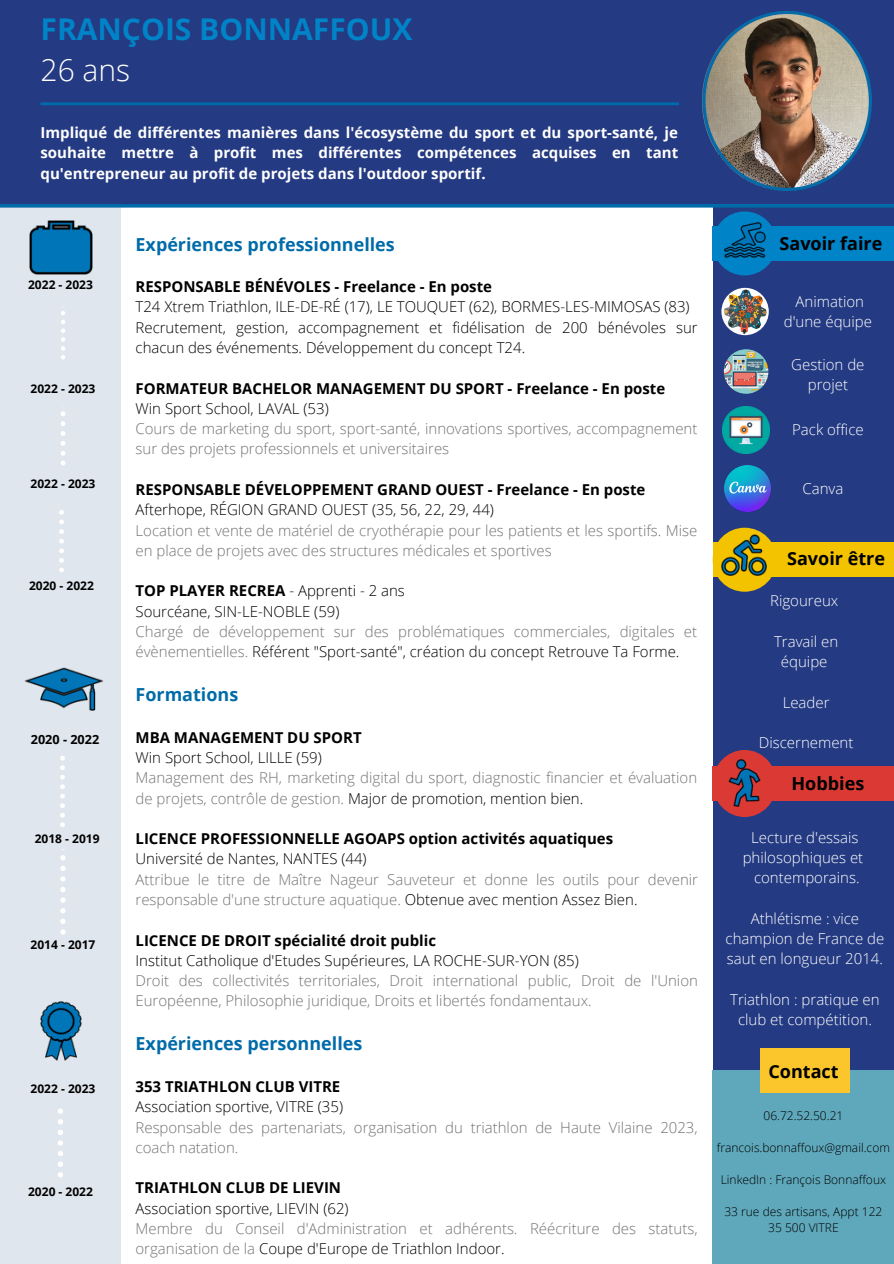
<style>
.page{position:relative;width:894px;height:1264px;background:#fff}
.page>*{position:absolute;margin:0;border:0;box-sizing:border-box;transform-origin:0 0}
.t1{font:700 30px "Open Sans";color:#0183c7}
.t2{font:300 30px "Open Sans";color:#fff}
.t3{font:700 18px "Open Sans";color:#006ba9}
.t4{font:700 18px "Open Sans";color:#000}
.t5{font:300 15px/20.2px "Open Sans";color:#737373}
.t6{font:300 15px/20.2px "Open Sans";color:#000}
.t7{font:700 15px "Open Sans";color:#000}
.t8{font:300 15px/20.2px "Open Sans";color:#fff;text-align:center}
.t9{font:700 15px/20.2px "Open Sans";color:#fff;text-align:justify}
.t10{font:700 12.6px "Open Sans";color:#000}
.t11{font:300 12px/16px "Open Sans";color:#000;text-align:center}
.t12{font:700 12px "Open Sans";color:#000}
.s1{font-weight:700}
.s2{color:#000}
</style>
<div class="page">
<div style="left:712px;top:0;width:181px;height:1263px;background:#243a82"></div>
<div style="left:0;top:0;width:893px;height:207px;background:#243a82"></div>
<svg style="left:41px;top:102px;width:637px;height:3px;background:#0465a4"></svg>
<div style="left:0;top:207px;width:120px;height:1056px;background:#dfe6ed"></div>
<svg style="left:0;top:204px;width:893px;height:4px;background:#1475ae"></svg>
<div style="left:712px;top:1070px;width:181px;height:193px;background:#5fa8bb"></div>
<div style="left:759px;top:1048px;width:90px;height:45px;background:#fac62b"></div>
<img style="left:29px;top:220px;width:63px;height:54px">
<img style="left:25px;top:667px;width:78px;height:43px">
<img style="left:40px;top:1001px;width:41px;height:59px">
<div style="left:712px;top:226px;width:181px;height:34px;background:#0183c7"></div>
<div style="left:712px;top:211px;width:64px;height:64px;background:#0183c7;border-radius:50%"></div>
<div style="left:712px;top:542px;width:181px;height:34px;background:#f3c300"></div>
<div style="left:712px;top:527px;width:64px;height:64px;background:#f3c300;border-radius:50%"></div>
<div style="left:712px;top:750px;width:64px;height:67px;background:#db3a34;border-radius:50%"></div>
<div style="left:712px;top:766px;width:181px;height:34px;background:#db3a34"></div>
<img style="left:724px;top:223px;width:41px;height:35px">
<img style="left:721px;top:535px;width:45px;height:40px">
<img style="left:728px;top:759px;width:32px;height:48px">
<svg style="left:59px;top:510px;width:5px;height:62px"></svg>
<svg style="left:61px;top:411px;width:4px;height:54px"></svg>
<svg style="left:61px;top:311px;width:4px;height:48px"></svg>
<svg style="left:60px;top:756px;width:5px;height:71px"></svg>
<svg style="left:60px;top:855px;width:6px;height:47px"></svg>
<svg style="left:60px;top:908px;width:6px;height:26px"></svg>
<svg style="left:58px;top:1108px;width:5px;height:5px"></svg>
<svg style="left:58px;top:1119px;width:5px;height:15px"></svg>
<svg style="left:58px;top:1140px;width:5px;height:26px"></svg>
<svg style="left:58px;top:1172px;width:5px;height:5px"></svg>
<img style="left:702px;top:11px;width:169px;height:179px">
<img style="left:722px;top:406px;width:47px;height:47px">
<img style="left:723px;top:349px;width:45px;height:45px;border-radius:50%">
<img style="left:721px;top:288px;width:47px;height:47px;border-radius:50%">
<img style="left:724px;top:465px;width:46px;height:47px">
<h1 class="t1" style="left:40px;top:7px;width:373px">FRANÇOIS BONNAFFOUX</h1>
<h1 class="t2" style="left:40px;top:49px;width:91px">26 ans</h1>
<p class="t9" style="left:40px;top:122px;width:639px">Impliqué de différentes manières dans l'écosystème du sport et du sport-santé, je souhaite mettre à profit mes différentes compétences acquises en tant qu'entrepreneur au profit de projets dans l'outdoor sportif.</p>
<p class="t12" style="left:28px;top:276px;width:66px">2022 - 2023</p>
<p class="t12" style="left:31px;top:380px;width:66px">2022 - 2023</p>
<p class="t12" style="left:31px;top:475px;width:66px">2022 - 2023</p>
<p class="t12" style="left:29px;top:577px;width:66px">2020 - 2022</p>
<p class="t10" style="left:31px;top:730px;width:70px">2020 - 2022</p>
<p class="t12" style="left:35px;top:830px;width:66px">2018 - 2019</p>
<p class="t12" style="left:31px;top:936px;width:66px">2014 - 2017</p>
<p class="t12" style="left:31px;top:1079px;width:66px">2022 - 2023</p>
<p class="t12" style="left:28px;top:1182px;width:66px">2020 - 2022</p>
<p class="t3" style="left:135px;top:231px;width:261px">Expériences professionnelles</p>
<p class="t7" style="left:135px;top:276px;width:358px">RESPONSABLE BÉNÉVOLES - Freelance - En poste</p>
<p class="t6" style="left:135px;top:296px;width:563px">T24 Xtrem Triathlon, ILE-DE-RÉ (17), LE TOUQUET (62), BORMES-LES-MIMOSAS (83)<br>Recrutement, gestion, accompagnement et fidélisation de 200 bénévoles sur chacun des événements. Développement du concept T24.</p>
<p class="t7" style="left:135px;top:377px;width:531px">FORMATEUR BACHELOR MANAGEMENT DU SPORT - Freelance - En poste</p>
<p class="t6" style="left:135px;top:398px;width:195px">Win Sport School, LAVAL (53)</p>
<p class="t5" style="left:135px;top:418px;width:563px">Cours de marketing du sport, sport-santé, innovations sportives, accompagnement sur des projets professionnels et universitaires</p>
<p class="t7" style="left:135px;top:479px;width:511px">RESPONSABLE DÉVELOPPEMENT GRAND OUEST - Freelance - En poste</p>
<p class="t6" style="left:135px;top:499px;width:360px">Afterhope, RÉGION GRAND OUEST (35, 56, 22, 29, 44)</p>
<p class="t5" style="left:135px;top:519px;width:563px">Location et vente de matériel de cryothérapie pour les patients et les sportifs. Mise en place de projets avec des structures médicales et sportives</p>
<p class="t6" style="left:135px;top:580px;width:271px"><span class="s1">TOP PLAYER RECREA</span> - Apprenti - 2 ans<br>Sourcéane, SIN-LE-NOBLE (59)</p>
<p class="t5" style="left:135px;top:621px;width:563px">Chargé de développement sur des problématiques commerciales, digitales et évènementielles. <span class="s2">Référent "Sport-santé", création du concept Retrouve Ta Forme.</span></p>
<p class="t3" style="left:135px;top:682px;width:104px">Formations</p>
<p class="t7" style="left:135px;top:726px;width:227px">MBA MANAGEMENT DU SPORT</p>
<p class="t6" style="left:135px;top:747px;width:188px">Win Sport School, LILLE (59)</p>
<p class="t5" style="left:135px;top:767px;width:563px">Management des RH, marketing digital du sport, diagnostic financier et évaluation de projets, contrôle de gestion. <span class="s2">Major de promotion, mention bien.</span></p>
<p class="t7" style="left:135px;top:828px;width:479px">LICENCE PROFESSIONNELLE AGOAPS option activités aquatiques</p>
<p class="t6" style="left:135px;top:848px;width:232px">Université de Nantes, NANTES (44)</p>
<p class="t5" style="left:135px;top:868px;width:564px">Attribue le titre de Maître Nageur Sauveteur et donne les outils pour devenir responsable d'une structure aquatique. <span class="s2">Obtenue avec mention Assez Bien.</span></p>
<p class="t7" style="left:135px;top:929px;width:302px">LICENCE DE DROIT spécialité droit public</p>
<p class="t6" style="left:135px;top:949px;width:444px">Institut Catholique d'Etudes Supérieures, LA ROCHE-SUR-YON (85)</p>
<p class="t5" style="left:135px;top:970px;width:563px">Droit des collectivités territoriales, Droit international public, Droit de l'Union<br>Européenne, Philosophie juridique, Droits et libertés fondamentaux.</p>
<p class="t3" style="left:135px;top:1031px;width:228px">Expériences personnelles</p>
<p class="t7" style="left:135px;top:1075px;width:206px">353 TRIATHLON CLUB VITRE</p>
<p class="t6" style="left:135px;top:1096px;width:209px">Association sportive, VITRE (35)</p>
<p class="t5" style="left:135px;top:1116px;width:563px">Responsable des partenariats, organisation du triathlon de Haute Vilaine 2023, coach natation.</p>
<p class="t7" style="left:135px;top:1177px;width:207px">TRIATHLON CLUB DE LIEVIN</p>
<p class="t6" style="left:135px;top:1197px;width:214px">Association sportive, LIEVIN (62)</p>
<p class="t5" style="left:135px;top:1217px;width:563px">Membre du Conseil d'Administration et adhérents. Réécriture des statuts, organisation de la <span class="s2">Coupe d'Europe de Triathlon Indoor.</span></p>
<p class="t4" style="left:779px;top:231px;width:104px">Savoir faire</p>
<p class="t8" style="left:783px;top:291px;width:90px">Animation d'une équipe</p>
<p class="t8" style="left:791px;top:354px;width:75px">Gestion de projet</p>
<p class="t8" style="left:791px;top:419px;width:73px">Pack office</p>
<p class="t8" style="left:802px;top:478px;width:42px">Canva</p>
<p class="t4" style="left:787px;top:546px;width:99px">Savoir être</p>
<p class="t8" style="left:769px;top:590px;width:70px">Rigoureux</p>
<p class="t8" style="left:773px;top:630px;width:66px">Travail en équipe</p>
<p class="t8" style="left:782px;top:691px;width:48px">Leader</p>
<p class="t8" style="left:758px;top:732px;width:96px">Discernement</p>
<p class="t4" style="left:791px;top:771px;width:74px">Hobbies</p>
<p class="t8" style="left:742px;top:826px;width:122px">Lecture d'essais philosophiques et contemporains.</p>
<p class="t8" style="left:725px;top:907px;width:160px">Athlétisme : vice champion de France de saut en longueur 2014.</p>
<p class="t8" style="left:730px;top:989px;width:151px">Triathlon : pratique en club et compétition.</p>
<p class="t4" style="left:768px;top:1058px;width:72px">Contact</p>
<p class="t11" style="left:763px;top:1107px;width:81px">06.72.52.50.21</p>
<p class="t11" style="left:716px;top:1139px;width:174px">francois.bonnaffoux@gmail.com</p>
<p class="t11" style="left:720px;top:1171px;width:167px">LinkedIn : François Bonnaffoux</p>
<p class="t11" style="left:724px;top:1203px;width:159px">33 rue des artisans, Appt 122<br>35 500 VITRE</p>
</div>
